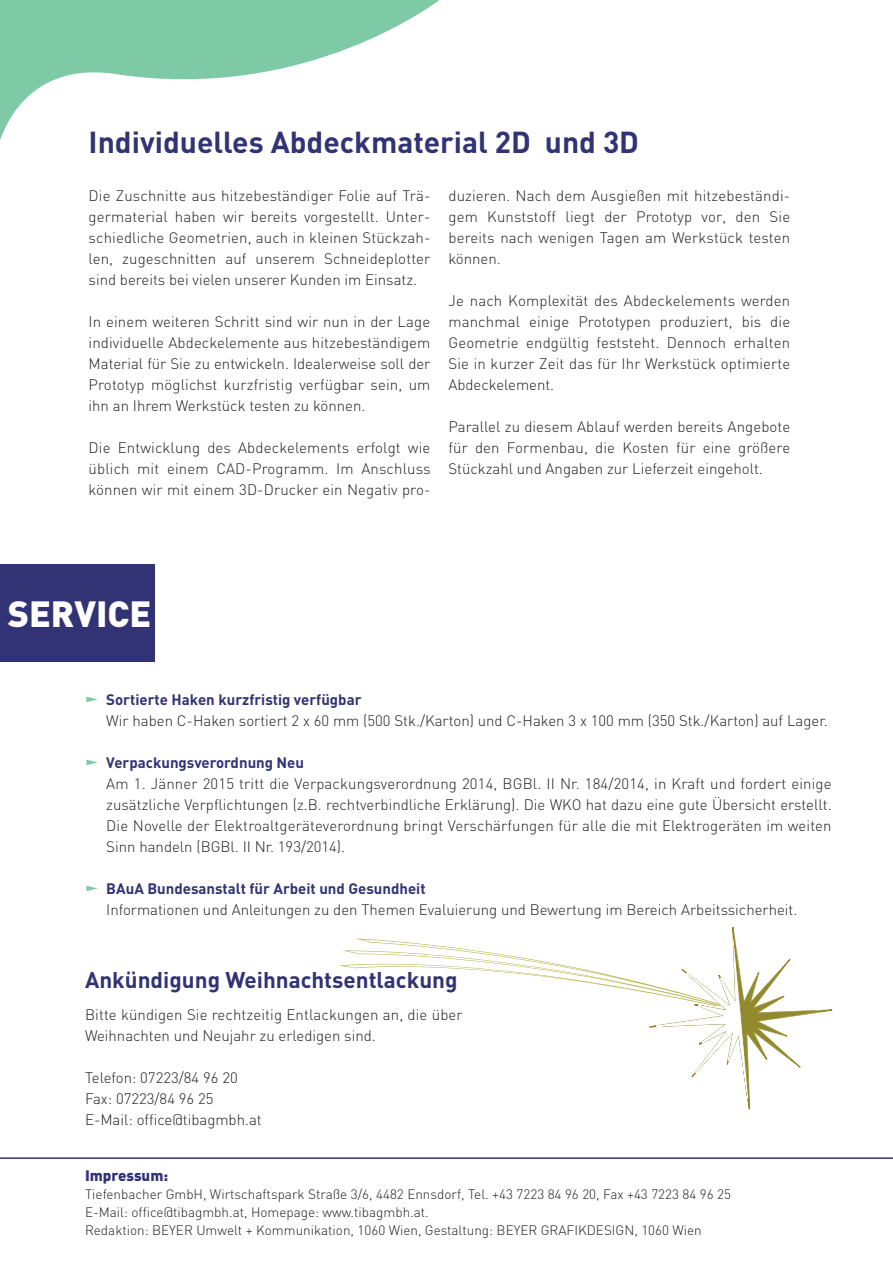
<style>
.page{position:relative;width:893px;height:1263px;background:#fff}
.page>*{position:absolute;margin:0;border:0;box-sizing:border-box;transform-origin:0 0}
.t1{font:900 36px "DIN";color:#fff}
.t2{font:700 30px "DIN";color:#313374}
.t3{font:700 22.5px "DIN";color:#313374}
.t4{font:300 15px/21px "DIN";color:#231f20;text-align:justify}
.t5{font:900 15px "DIN";color:#313374}
.t6{font:300 13.5px/18px "DIN";color:#231f20}
.s1{color:#7ecaa7}
.s2{font-weight:700;color:#313374}
</style>
<div class="page">
<svg style="left:339px;top:927px;width:494px;height:183px"></svg>
<svg style="left:0;top:0;width:439px;height:140px"></svg>
<hr style="left:0;top:0;width:436px;height:1px;background:#7ecaa7">
<div style="left:0;top:564px;width:155px;height:98px;background:#313374"></div>
<hr style="left:0;top:1157px;width:893px;height:2px;background:#313374">
<h2 class="t2" style="left:89px;top:125px;width:552px">Individuelles Abdeckmaterial 2D und 3D</h2>
<p class="t4" style="left:89px;top:185px;width:343px">Die Zuschnitte aus hitzebeständiger Folie auf Trä&shy;germaterial haben wir bereits vorgestellt. Unter&shy;schiedliche Geometrien, auch in kleinen Stückzah&shy;len, zugeschnitten auf unserem Schneideplotter sind bereits bei vielen unserer Kunden im Einsatz.</p>
<p class="t4" style="left:89px;top:311px;width:343px">In einem weiteren Schritt sind wir nun in der Lage individuelle Abdeckelemente aus hitzebeständigem Material für Sie zu entwickeln. Idealerweise soll der Prototyp möglichst kurzfristig verfügbar sein, um ihn an Ihrem Werkstück testen zu können.</p>
<p class="t4" style="left:89px;top:437px;width:343px">Die Entwicklung des Abdeckelements erfolgt wie üblich mit einem CAD-Programm. Im Anschluss können wir mit einem 3D-Drucker ein Negativ pro-</p>
<p class="t4" style="left:448px;top:185px;width:343px">duzieren. Nach dem Ausgießen mit hitzebeständi&shy;gem Kunststoff liegt der Prototyp vor, den Sie bereits nach wenigen Tagen am Werkstück testen können.</p>
<p class="t4" style="left:448px;top:290px;width:343px">Je nach Komplexität des Abdeckelements werden manchmal einige Prototypen produziert, bis die Geometrie endgültig feststeht. Dennoch erhalten Sie in kurzer Zeit das für Ihr Werkstück optimierte Abdeckelement.</p>
<p class="t4" style="left:448px;top:416px;width:343px">Parallel zu diesem Ablauf werden bereits Angebote für den Formenbau, die Kosten für eine größere Stückzahl und Angaben zur Lieferzeit eingeholt.</p>
<h1 class="t1" style="left:8px;top:594px;width:145px">SERVICE</h1>
<p class="t4" style="left:106px;top:689px;width:723px;text-indent:-21px"><span class="s1">❑</span> <span class="s2">Sortierte Haken kurzfristig verfügbar<br></span>Wir haben C-Haken sortiert 2 x 60 mm (500 Stk./Karton) und C-Haken 3 x 100 mm (350 Stk./Karton) auf Lager.</p>
<p class="t4" style="left:106px;top:752px;width:727px;text-align:left;text-indent:-21px"><span class="s1">❑</span> <span class="s2">Verpackungsverordnung Neu<br></span>Am 1. Jänner 2015 tritt die Verpackungsverordnung 2014, BGBl. II Nr. 184/2014, in Kraft und fordert einige zusätzliche Verpflichtungen (z.B. rechtverbindliche Erklärung). Die WKO hat dazu eine gute Übersicht erstellt.<br>Die Novelle der Elektroaltgeräteverordnung bringt Verschärfungen für alle die mit Elektrogeräten im weiten Sinn handeln (BGBl. II Nr. 193/2014).</p>
<p class="t4" style="left:106px;top:878px;width:693px;text-indent:-21px"><span class="s1">❑</span> <span class="s2">BAuA Bundesanstalt für Arbeit und Gesundheit<br></span>Informationen und Anleitungen zu den Themen Evaluierung und Bewertung im Bereich Arbeitssicherheit.</p>
<h3 class="t3" style="left:85px;top:967px;width:374px">Ankündigung Weihnachtsentlackung</h3>
<p class="t4" style="left:85px;top:1004px;width:379px">Bitte kündigen Sie rechtzeitig Entlackungen an, die über<br>Weihnachten und Neujahr zu erledigen sind.</p>
<p class="t4" style="left:85px;top:1067px;width:178px;text-align:left">Telefon: 07223/84 96 20<br>Fax: 07223/84 96 25<br>E-Mail: office@tibagmbh.at</p>
<p class="t5" style="left:85px;top:1167px;width:85px">Impressum:</p>
<p class="t6" style="left:85px;top:1185px;width:647px">Tiefenbacher GmbH, Wirtschaftspark Straße 3/6, 4482 Ennsdorf, Tel. +43 7223 84 96 20, Fax +43 7223 84 96 25<br>E-Mail: office@tibagmbh.at, Homepage: www.tibagmbh.at.<br>Redaktion: BEYER Umwelt + Kommunikation, 1060 Wien, Gestaltung: BEYER GRAFIKDESIGN, 1060 Wien</p>
</div>
